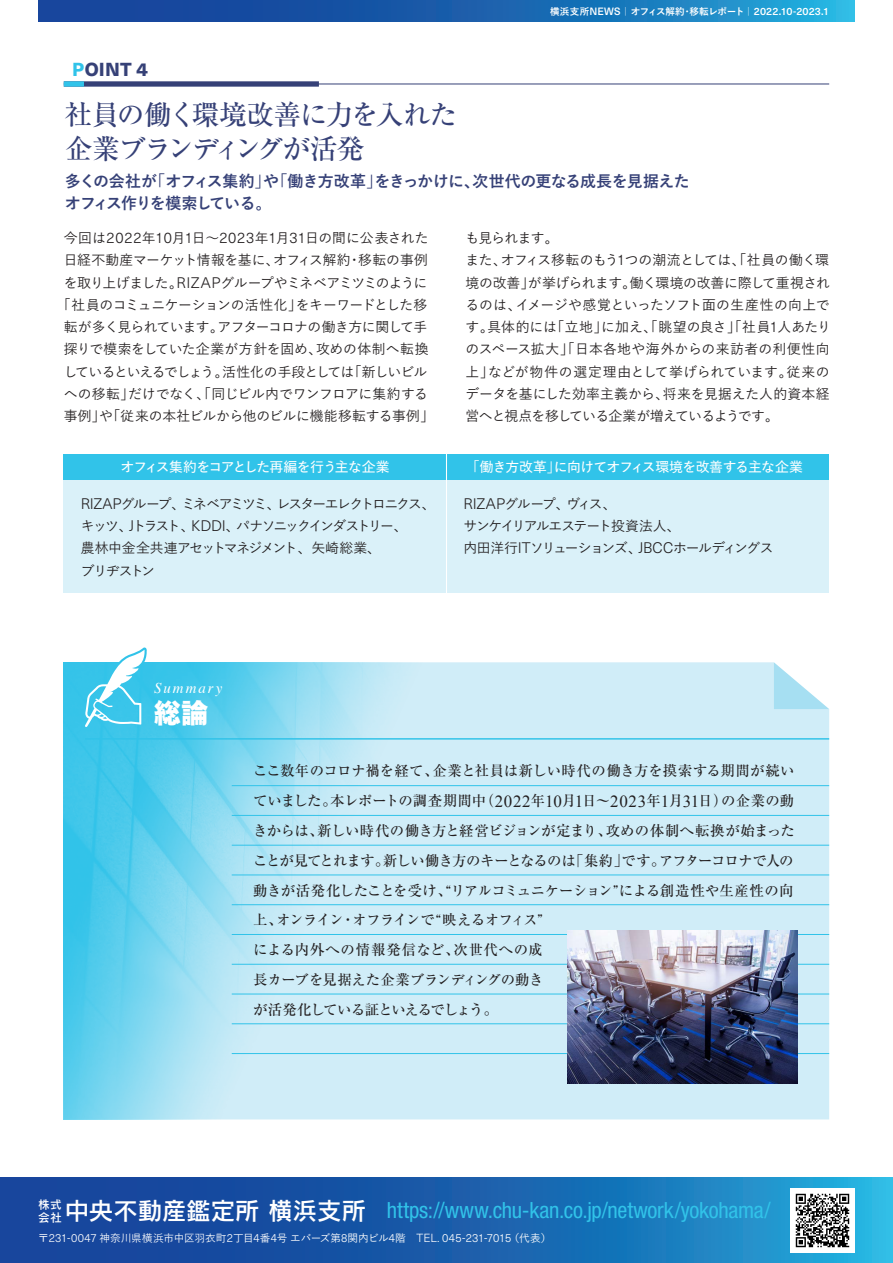
<style>
.page{position:relative;width:893px;height:1263px;background:#fff}
.page>*{position:absolute;margin:0;border:0;box-sizing:border-box;transform-origin:0 0}
.t1{font:500 27.6px/34px "Ryumin Pr 6 N";letter-spacing:-.055em;color:#364177}
.t2{font:800 26.55px "Yu Go Std N";color:#fff}
.t3{font:condensed 22.35px "Helvetica Neue LT Std";letter-spacing:-.01em;color:#31c3e9}
.t4{font:800 18.6px "Neue Haas Unica W1 G";letter-spacing:.01em;color:#364177}
.t5{font:700 15.9px/22.4px "Yu Go Pr 6 N";letter-spacing:-.045em;color:#364177}
.t6{font:italic 14.85px "Times";letter-spacing:.135em;color:#fff}
.t7{font:500 14.4px/29.7px "Ryumin Pr 6 N";letter-spacing:-.025em;color:#231f20}
.t8{font:500 13.8px/22.4px "Yu Go Pr 6 N";letter-spacing:-.035em;color:#231f20;text-align:center}
.t9{font:500 13.8px/22.4px "Yu Go Pr 6 N";letter-spacing:-.015em;color:#231f20}
.t10{font:500 13.8px/22.4px "Yu Go Pr 6 N";letter-spacing:-.13em;color:#231f20}
.t11{font:500 13.8px/22.4px "Yu Go Pr 6 N";letter-spacing:-.1em;color:#231f20}
.t12{font:600 13.8px "Yu Go Pr 6 N";letter-spacing:-.05em;color:#fff}
.t13{font:11.7px "Rodin Pro DB";color:#fff}
.t14{font:500 10.65px "Yu Go Pr 6 N";letter-spacing:-.005em;color:#fff}
.t15{font:700 9.6px "Yu Go Pr 6 N";letter-spacing:-.035em;color:#fff}
.s1{color:#31c3e9}
.s2{font-family:"Neue Haas Unica W1 G";font-weight:500;font-size:10.5px}
.s3{font-family:"Neue Haas Unica W1 G";font-weight:300;font-size:15px}
.s4{font-family:"Times New Roman";font-weight:400;font-size:16.95px}
.s5{font-family:"Rodin Pro DB";font-stretch:normal;font-size:24.45px;color:#fff}
.s6{font-family:"Neue Haas Unica W1 G";font-weight:300;font-size:11.55px}
</style>
<div class="page">
<div style="left:760px;top:662px;width:69px;height:457px;background:#d0edf8"></div>
<img style="left:64px;top:662px;width:696px;height:457px">
<svg style="left:81px;top:647px;width:68px;height:137px"></svg>
<svg style="left:774px;top:662px;width:55px;height:47px"></svg>
<hr style="left:85px;top:738px;width:744px;height:2px;background:#fff">
<hr style="left:232px;top:785px;width:597px;height:1px;background:#31c3e9">
<hr style="left:232px;top:815px;width:597px;height:1px;background:#31c3e9">
<hr style="left:232px;top:845px;width:597px;height:1px;background:#31c3e9">
<hr style="left:232px;top:875px;width:597px;height:1px;background:#31c3e9">
<hr style="left:232px;top:904px;width:597px;height:1px;background:#31c3e9">
<hr style="left:232px;top:934px;width:597px;height:1px;background:#31c3e9">
<hr style="left:232px;top:964px;width:597px;height:1px;background:#31c3e9">
<hr style="left:232px;top:994px;width:597px;height:1px;background:#31c3e9">
<hr style="left:232px;top:1023px;width:597px;height:1px;background:#31c3e9">
<hr style="left:232px;top:1053px;width:597px;height:1px;background:#31c3e9">
<svg style="left:38px;top:0;width:817px;height:21px;background:#1a68b1"></svg>
<svg style="left:0;top:1178px;width:893px;height:85px;background:#1a64af"></svg>
<img style="left:791px;top:1188px;width:64px;height:64px">
<div style="left:64px;top:479px;width:765px;height:114px;background:#daf1f9"></div>
<div style="left:64px;top:454px;width:765px;height:25px;background:#31c3e9"></div>
<hr style="left:446px;top:454px;width:1px;height:139px;background:#fff">
<hr style="left:64px;top:84px;width:765px;height:1px;background:#364177">
<div style="left:64px;top:81px;width:255px;height:6px;background:#364177"></div>
<div style="left:64px;top:81px;width:20px;height:6px;background:#31c3e9"></div>
<img style="left:568px;top:930px;width:229px;height:153px">
<p class="t4" style="left:72px;top:55px;width:77px"><span class="s1">P</span>OINT 4</p>
<p class="t15" style="left:550px;top:6px;width:281px">横浜支所<span class="s2">NEWS</span>｜オフィス解約・移転レポート｜<span class="s2">2022.10-2023.1</span></p>
<h1 class="t1" style="left:65px;top:96px;width:394px">社員の働く環境改善に力を入れた企業ブランディングが活発</h1>
<p class="t5" style="left:65px;top:170px;width:626px">多くの会社が「オフィス集約」や「働き方改革」をきっかけに、次世代の更なる成長を見据えたオフィス作りを模索している。</p>
<p class="t8" style="left:57px;top:225px;width:379px">今回は<span class="s3">2022</span>年<span class="s3">10</span>月<span class="s3">1</span>日～<span class="s3">2023</span>年<span class="s3">1</span>月<span class="s3">31</span>日の間に公表された日経不動産マーケット情報を基に、オフィス解約・移転の事例を取り上げました。<span class="s3">RIZAP</span>グループやミネベアミツミのように「社員のコミュニケーションの活性化」をキーワードとした移転が多く見られています。アフターコロナの働き方に関して手探りで模索をしていた企業が方針を固め、攻めの体制へ転換しているといえるでしょう。活性化の手段としては「新しいビルへの移転」だけでなく、「同じビル内でワンフロアに集約する事例」や「従来の本社ビルから他のビルに機能移転する事例」</p>
<p class="t9" style="left:466px;top:225px;width:367px">も見られます。<br>また、オフィス移転のもう<span class="s3">1</span>つの潮流としては、「社員の働く環境の改善」が挙げられます。働く環境の改善に際して重視されるのは、イメージや感覚といったソフト面の生産性の向上です。具体的には「立地」に加え、「眺望の良さ」「社員<span class="s3">1</span>人あたりのスペース拡大」「日本各地や海外からの来訪者の利便性向上」などが物件の選定理由として挙げられています。従来のデータを基にした効率主義から、将来を見据えた人的資本経営へと視点を移している企業が増えているようです。</p>
<p class="t12" style="left:121px;top:454px;width:271px">オフィス集約をコアとした再編を行う主な企業</p>
<p class="t10" style="left:81px;top:491px;width:356px"><span class="s3">RIZAP</span>グループ、ミネベアミツミ、レスターエレクトロニクス、キッツ、<span class="s3">J</span>トラスト、<span class="s3">KDDI</span>、パナソニックインダストリー、<br>農林中金全共連アセットマネジメント、矢崎総業、<br>ブリヂストン</p>
<p class="t12" style="left:466px;top:454px;width:338px">「働き方改革」に向けてオフィス環境を改善する主な企業</p>
<p class="t11" style="left:463px;top:491px;width:312px"><span class="s3">RIZAP</span>グループ、ヴィス、<br>サンケイリアルエステート投資法人、<br>内田洋行<span class="s3">IT</span>ソリューションズ、<span class="s3">JBCC</span>ホールディングス</p>
<p class="t6" style="left:154px;top:675px;width:70px">Summary</p>
<h2 class="t2" style="left:154px;top:692px;width:55px">総論</h2>
<p class="t7" style="left:253px;top:756px;width:543px">ここ数年のコロナ禍を経て、企業と社員は新しい時代の働き方を摸索する期間が続いていました。本レポートの調査期間中（<span class="s4">2022</span>年<span class="s4">10</span>月<span class="s4">1</span>日～<span class="s4">2023</span>年<span class="s4">1</span>月<span class="s4">31</span>日）の企業の動きからは、新しい時代の働き方と経営ビジョンが定まり、攻めの体制へ転換が始まったことが見てとれます。新しい働き方のキーとなるのは「集約」です。アフターコロナで人の動きが活発化したことを受け、“リアルコミュニケーション”による創造性や生産性の向上、オンライン・オフラインで“映えるオフィス”<br>による内外への情報発信など、次世代への成<br>長カーブを見据えた企業ブランディングの動き<br>が活発化している証といえるでしょう。</p>
<p class="t13" style="left:38px;top:1197px;width:25px">株式</p>
<h3 class="t3" style="left:38px;top:1197px;width:734px"><sub>会社</sub><span class="s5">中央不動産鑑定所 横浜支所</span> https://www.chu-kan.co.jp/network/yokohama/</h3>
<p class="t14" style="left:38px;top:1228px;width:515px">〒<span class="s6">231-0047</span> 神奈川県横浜市中区羽衣町<span class="s6">2</span>丁目<span class="s6">4</span>番<span class="s6">4</span>号エバーズ第<span class="s6">8</span>関内ビル<span class="s6">4</span>階　<span class="s6">TEL. 045-231-7015</span> （代表）</p>
</div>
